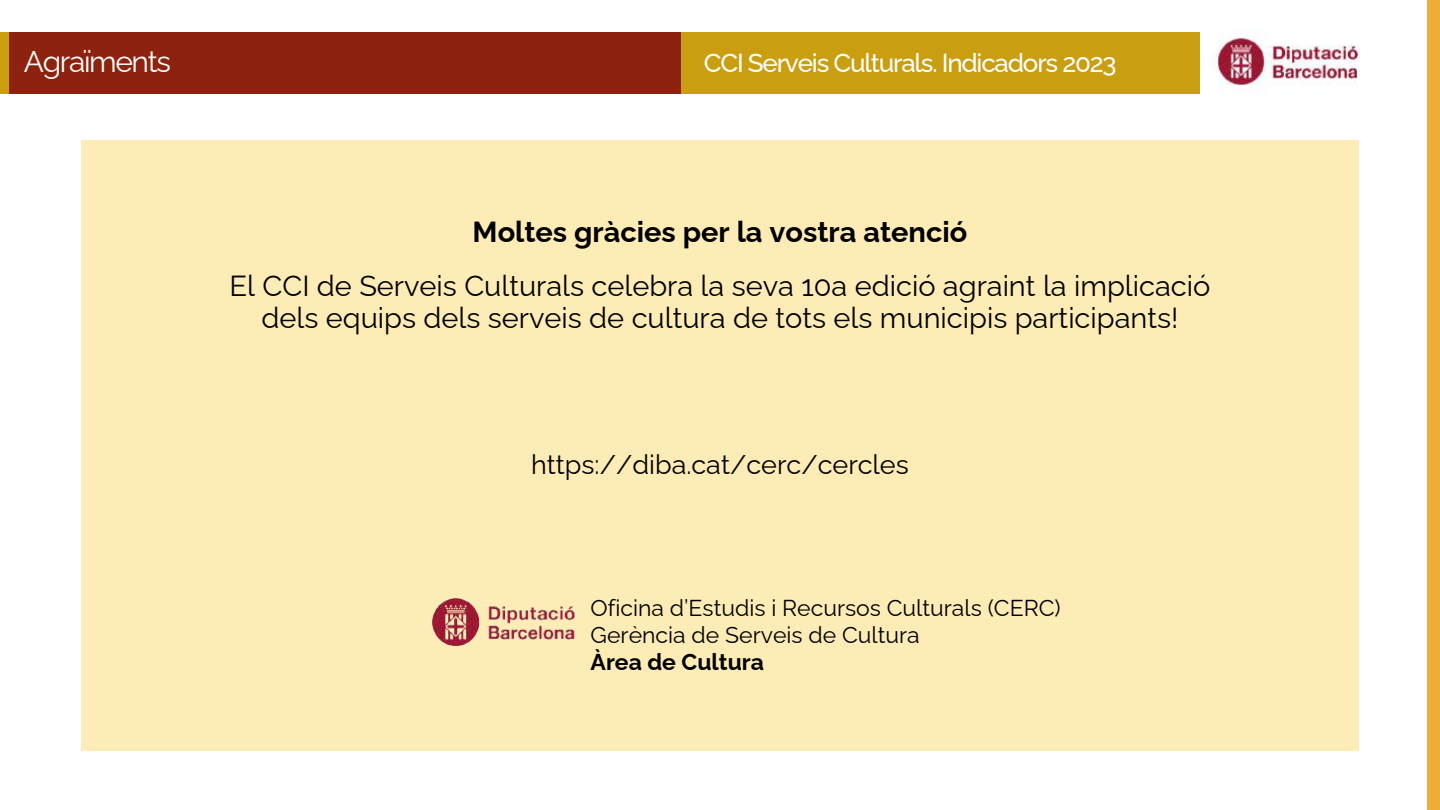
<style>
.page{position:relative;width:1440px;height:810px;background:#fff}
.page>*{position:absolute;margin:0;border:0;box-sizing:border-box;transform-origin:0 0}
.t1{font:30px "Raleway";letter-spacing:-.045em;color:#fff}
.t2{font:29px/31.5px "Raleway";color:#000;text-align:center}
.t3{font:700 29px "Raleway";color:#000}
.t4{font:27px "Raleway";color:#000}
.t5{font:500 26px "Raleway";letter-spacing:-.045em;color:#fff}
.t6{font:23px/27px "Raleway";color:#000}
.t7{font:700 23px "Raleway";color:#000}
</style>
<div class="page">
<div style="left:81px;top:141px;width:1277px;height:610px;background:#fdecb6"></div>
<img style="left:433px;top:598px;width:142px;height:47px">
<div style="left:681px;top:32px;width:518px;height:62px;background:#c99e10"></div>
<img style="left:1214px;top:33px;width:145px;height:57px">
<div style="left:9px;top:32px;width:672px;height:62px;background:#8d230f"></div>
<div style="left:0;top:32px;width:9px;height:62px;background:#c99e10"></div>
<div style="left:1427px;top:0;width:13px;height:810px;background:#eead38"></div>
<p class="t1" style="left:24px;top:44px;width:149px">Agraïments</p>
<p class="t5" style="left:704px;top:48px;width:414px">CCI Serveis Culturals. Indicadors 2023</p>
<p class="t3" style="left:473px;top:215px;width:496px">Moltes gràcies per la vostra atenció</p>
<p class="t2" style="left:230px;top:270px;width:982px">El CCI de Serveis Culturals celebra la seva 10a edició agraint la implicació dels equips dels serveis de cultura de tots els municipis participants!</p>
<p class="t4" style="left:531px;top:449px;width:379px">https://diba.cat/cerc/cercles</p>
<p class="t6" style="left:591px;top:594px;width:471px">Oficina d’Estudis i Recursos Culturals (CERC)<br>Gerència de Serveis de Cultura</p>
<p class="t7" style="left:591px;top:648px;width:175px">Àrea de Cultura</p>
</div>
